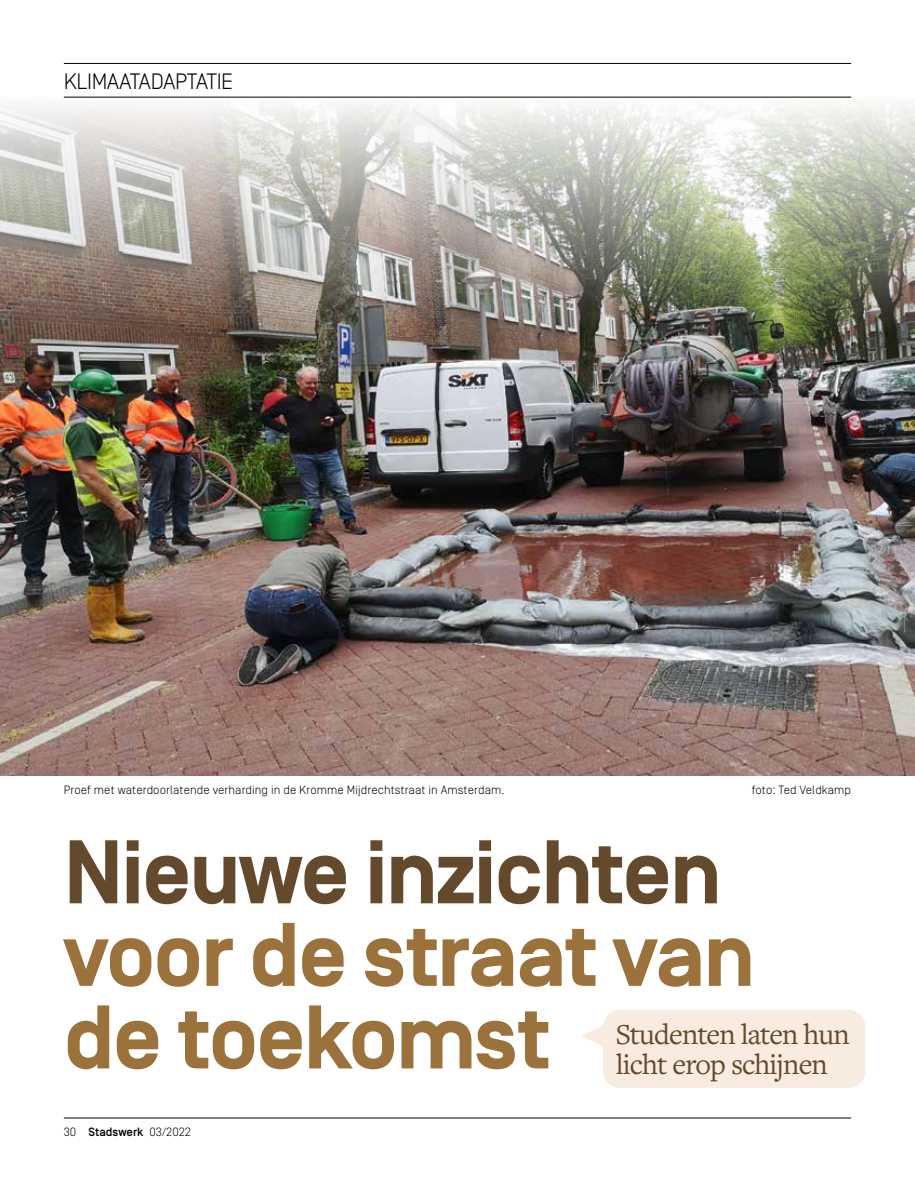
<style>
.page{position:relative;width:915px;height:1191px;background:#fff}
.page>*{position:absolute;margin:0;border:0;box-sizing:border-box;transform-origin:0 0}
.t1{font:700 90px/82.5px "Simplon BP";letter-spacing:-.02em;color:#9b723c}
.t2{font:700 90px "Simplon BP";letter-spacing:-.02em;color:#64492c}
.t3{font:30px/30px "Freight Text Pro";letter-spacing:-.03em;color:#64492c}
.t4{font:300 22.2px "Simplon BP";letter-spacing:-.02em;color:#000}
.t5{font:300 12px "Simplon BP";letter-spacing:.01em;color:#000}
.s1{font-weight:500}
</style>
<div class="page">
<hr style="left:64px;top:1117px;width:786px;height:1px;background:#000">
<hr style="left:64px;top:63px;width:786px;height:1px;background:#000">
<img style="left:0;top:97px;width:914px;height:678px">
<div style="left:602px;top:1009px;width:263px;height:78px;background:#f8ebdf;border-radius:17px"></div>
<svg style="left:582px;top:1026px;width:20px;height:20px"></svg>
<h3 class="t4" style="left:64px;top:68px;width:171px">KLIMAATADAPTATIE</h3>
<p class="t5" style="left:64px;top:783px;width:442px">Proef met waterdoorlatende verharding in de Kromme Mijdrechtstraat in Amsterdam.</p>
<p class="t5" style="left:751px;top:783px;width:101px">foto: Ted Veldkamp</p>
<h1 class="t2" style="left:64px;top:820px;width:659px">Nieuwe inzichten</h1>
<h1 class="t1" style="left:64px;top:917px;width:692px">voor de straat van de toekomst</h1>
<h2 class="t3" style="left:615px;top:1017px;width:235px">Studenten laten hun licht erop schijnen</h2>
<p class="t5" style="left:64px;top:1125px;width:128px">30 <span class="s1">Stadswerk</span> 03/2022</p>
</div>
